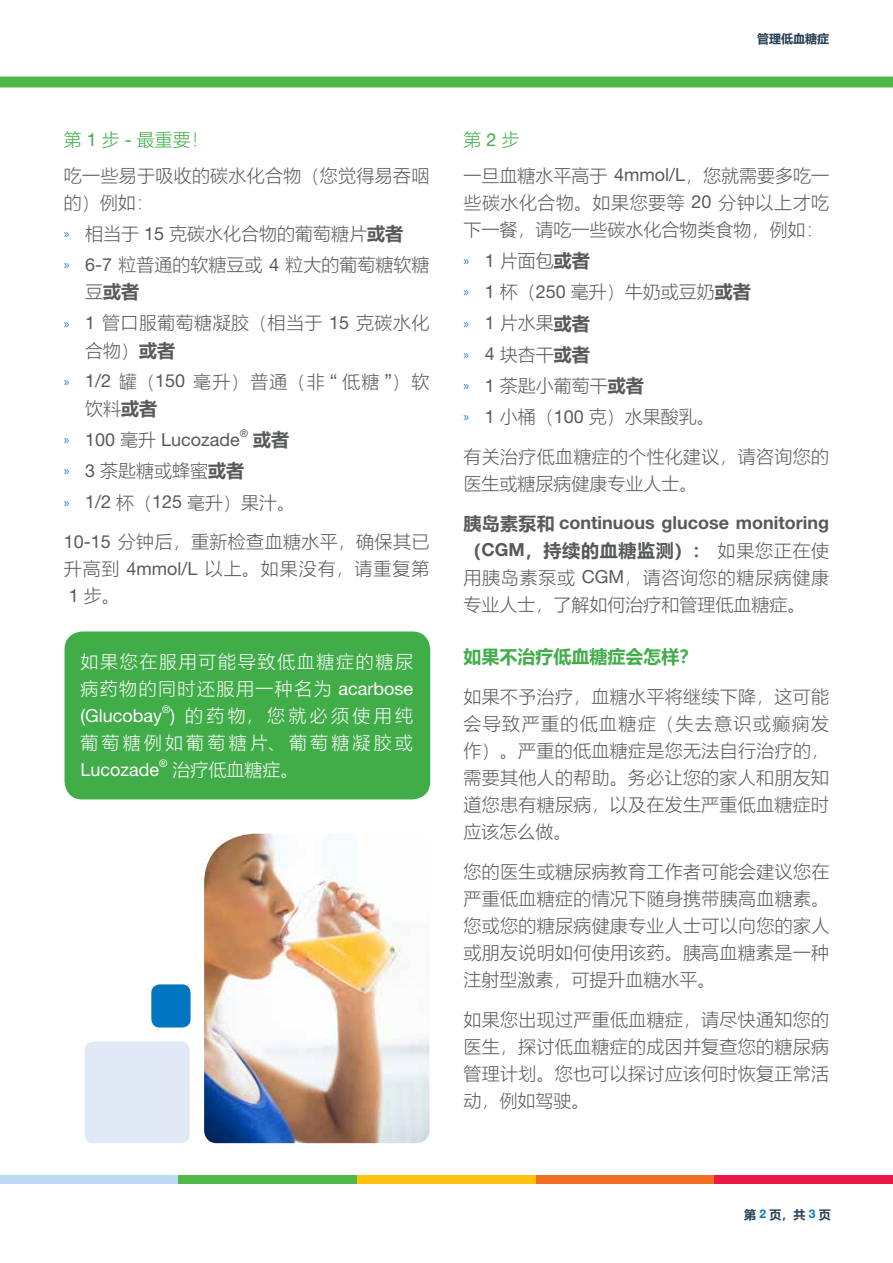
<style>
.page{position:relative;width:893px;height:1263px;background:#fff}
.page>*{position:absolute;margin:0;border:0;box-sizing:border-box;transform-origin:0 0}
.t1{font:18px/27px "Microsoft Ya Hei UI Light";letter-spacing:.015em;color:#58595b}
.t2{font:18px/27px "Microsoft Ya Hei UI Light";letter-spacing:.095em;color:#fff}
.t3{font:700 18px "Helvetica Neue LT Std";color:#58595b}
.t4{font:18px/27px "Microsoft Ya Hei UI Light";letter-spacing:.175em;color:#fff;text-align:right}
.t5{font:700 18px "Microsoft Ya Hei UI";letter-spacing:.04em;color:#58595b}
.t6{font:18px "Helvetica Neue LT Std";color:#fff}
.t7{font:18px "Helvetica Neue LT Std";color:#58595b}
.t8{font:700 18px "Microsoft Ya Hei UI";color:#41ad49}
.t9{font:700 12px "Microsoft Ya Hei UI";color:#243e50}
.t10{font:10.5px "Helvetica Neue LT Std";color:#fff}
.t11{font:10.5px "Helvetica Neue LT Std";color:#58595b}
.s1{color:#41ad49}
.s2{font-family:"Helvetica Neue LT Std";color:#41ad49}
.s3{font-family:"Myriad Pro";font-size:13.5px;color:#1a88c9}
.s4{font-family:"Helvetica Neue LT Std"}
.s5{font-family:"Microsoft Ya Hei UI";font-weight:700}
.s6{font-family:"Microsoft Ya Hei UI Light";font-weight:400}
.s7{font-family:"Microsoft Ya Hei UI Light"}
.s8{font-family:"Microsoft Ya Hei UI"}
.s9{font-family:"Helvetica Neue LT Std";color:#0076c0}
</style>
<div class="page">
<div style="left:0;top:77px;width:893px;height:10px;background:#50b848"></div>
<div style="left:357px;top:1176px;width:179px;height:8px;background:#ffc20e"></div>
<div style="left:0;top:1176px;width:179px;height:8px;background:#bcdbf3"></div>
<div style="left:179px;top:1176px;width:178px;height:8px;background:#50b848"></div>
<div style="left:536px;top:1176px;width:178px;height:8px;background:#f36f21"></div>
<div style="left:714px;top:1176px;width:179px;height:8px;background:#ed1846"></div>
<div style="left:65px;top:631px;width:365px;height:168px;background:#41ad49;border-radius:18px"></div>
<img style="left:204px;top:834px;width:225px;height:309px">
<div style="left:151px;top:984px;width:40px;height:43px;background:#0076c0;border-radius:9px"></div>
<div style="left:85px;top:1042px;width:105px;height:101px;background:#e1e9f6;border-radius:9px"></div>
<p class="t1" style="left:64px;top:122px;width:367px;line-height:35.5px"><span class="s1">第</span> <span class="s2">1</span> <span class="s1">步</span> <span class="s2">-</span> <span class="s1">最重要！<br></span>吃一些易于吸收的碳水化合物（您觉得易吞咽</p>
<p class="t1" style="left:64px;top:186px;width:367px;line-height:31.2px">的）例如：<br><span class="s3">»</span> 相当于 <span class="s4">15</span> 克碳水化合物的葡萄糖片<span class="s5">或者<br></span><span class="s3">»</span> <span class="s4">6-7</span> 粒普通的软糖豆或 <span class="s4">4</span> 粒大的葡萄糖软糖</p>
<p class="t5" style="left:85px;top:279px;width:55px"><span class="s6">豆</span>或者</p>
<p class="t1" style="left:85px;top:309px;width:346px;text-indent:-22px"><span class="s3">»</span> <span class="s4">1</span> 管口服葡萄糖凝胶（相当于 <span class="s4">15</span> 克碳水化合物）<span class="s5">或者</span></p>
<p class="t1" style="left:85px;top:367px;width:346px;text-indent:-22px"><span class="s3">»</span> <span class="s4">1/2</span> 罐（<span class="s4">150</span> 毫升）普通（非 <span class="s4">“</span> 低糖 <span class="s4">”</span>）软饮料<span class="s5">或者</span></p>
<p class="t7" style="left:64px;top:428px;width:177px"><span class="s3">»</span> 100 <span class="s7">毫升</span> Lucozade</p>
<p class="t11" style="left:240px;top:427px;width:10px">®</p>
<p class="t5" style="left:253px;top:427px;width:37px">或者</p>
<p class="t1" style="left:64px;top:455px;width:233px;line-height:31.2px"><span class="s3">»</span> <span class="s4">3</span> 茶匙糖或蜂蜜<span class="s5">或者<br></span><span class="s3">»</span> <span class="s4">1/2</span> 杯（<span class="s4">125</span> 毫升）果汁。</p>
<p class="t1" style="left:64px;top:528px;width:367px;text-align:justify"><span class="s4">10-15</span> 分钟后，重新检查血糖水平，确保其已升高到 <span class="s4">4mmol/L</span> 以上。如果没有，请重复第<span class="s4">1</span> 步。</p>
<p class="t2" style="left:80px;top:648px;width:334px">如果您在服用可能导致低血糖症的糖尿病药物的同时还服用一种名为 <span class="s4">acarbose</span></p>
<p class="t6" style="left:80px;top:705px;width:83px">(Glucobay</p>
<p class="t10" style="left:162px;top:703px;width:10px">®</p>
<p class="t4" style="left:80px;top:702px;width:334px"><span class="s4">)</span> 的药物，您就必须使用纯<br>葡萄糖例如葡萄糖片、葡萄糖凝胶或</p>
<p class="t6" style="left:80px;top:759px;width:80px">Lucozade</p>
<p class="t10" style="left:159px;top:757px;width:10px">®</p>
<p class="t2" style="left:172px;top:756px;width:127px">治疗低血糖症。</p>
<p class="t9" style="left:757px;top:30px;width:73px">管理低血糖症</p>
<p class="t1" style="left:463px;top:122px;width:367px;line-height:35.5px"><span class="s1">第</span> <span class="s2">2</span> <span class="s1">步<br></span>一旦血糖水平高于 <span class="s4">4mmol/L</span>，您就需要多吃一</p>
<p class="t1" style="left:463px;top:188px;width:367px">些碳水化合物。如果您要等 <span class="s4">20</span> 分钟以上才吃下一餐，请吃一些碳水化合物类食物，例如：</p>
<p class="t1" style="left:463px;top:244px;width:289px;line-height:31.2px"><span class="s3">»</span> <span class="s4">1</span> 片面包<span class="s5">或者<br></span><span class="s3">»</span> <span class="s4">1</span> 杯（<span class="s4">250</span> 毫升）牛奶或豆奶<span class="s5">或者</span><span class="s3">»</span> <span class="s4">1</span> 片水果<span class="s5">或者<br></span><span class="s3">»</span> <span class="s4">4</span> 块杏干<span class="s5">或者<br></span><span class="s3">»</span> <span class="s4">1</span> 茶匙小葡萄干<span class="s5">或者<br></span><span class="s3">»</span> <span class="s4">1</span> 小桶（<span class="s4">100</span> 克）水果酸乳。</p>
<p class="t1" style="left:463px;top:443px;width:367px">有关治疗低血糖症的个性化建议，请咨询您的医生或糖尿病健康专业人士。</p>
<p class="t3" style="left:463px;top:512px;width:367px"><span class="s8">胰岛素泵和</span> continuous glucose monitoring</p>
<p class="t5" style="left:463px;top:538px;width:367px">（<span class="s4">CGM</span>，持续的血糖监测）：<span class="s6">如果您正在使</span></p>
<p class="t1" style="left:463px;top:563px;width:367px">用胰岛素泵或 <span class="s4">CGM</span>，请咨询您的糖尿病健康专业人士，了解如何治疗和管理低血糖症。</p>
<p class="t8" style="left:463px;top:644px;width:235px">如果不治疗低血糖症会怎样？</p>
<p class="t1" style="left:463px;top:683px;width:367px;text-align:justify">如果不予治疗，血糖水平将继续下降，这可能会导致严重的低血糖症（失去意识或癫痫发作）。严重的低血糖症是您无法自行治疗的，需要其他人的帮助。务必让您的家人和朋友知道您患有糖尿病，以及在发生严重低血糖症时应该怎么做。</p>
<p class="t1" style="left:463px;top:857px;width:367px;text-align:justify">您的医生或糖尿病教育工作者可能会建议您在严重低血糖症的情况下随身携带胰高血糖素。您或您的糖尿病健康专业人士可以向您的家人或朋友说明如何使用该药。胰高血糖素是一种注射型激素，可提升血糖水平。</p>
<p class="t1" style="left:463px;top:1005px;width:367px;text-align:justify">如果您出现过严重低血糖症，请尽快通知您的医生，探讨低血糖症的成因并复查您的糖尿病管理计划。您也可以探讨应该何时恢复正常活动，例如驾驶。</p>
<p class="t9" style="left:744px;top:1206px;width:88px">第<span class="s9">2</span>页，共<span class="s9">3</span>页</p>
</div>
